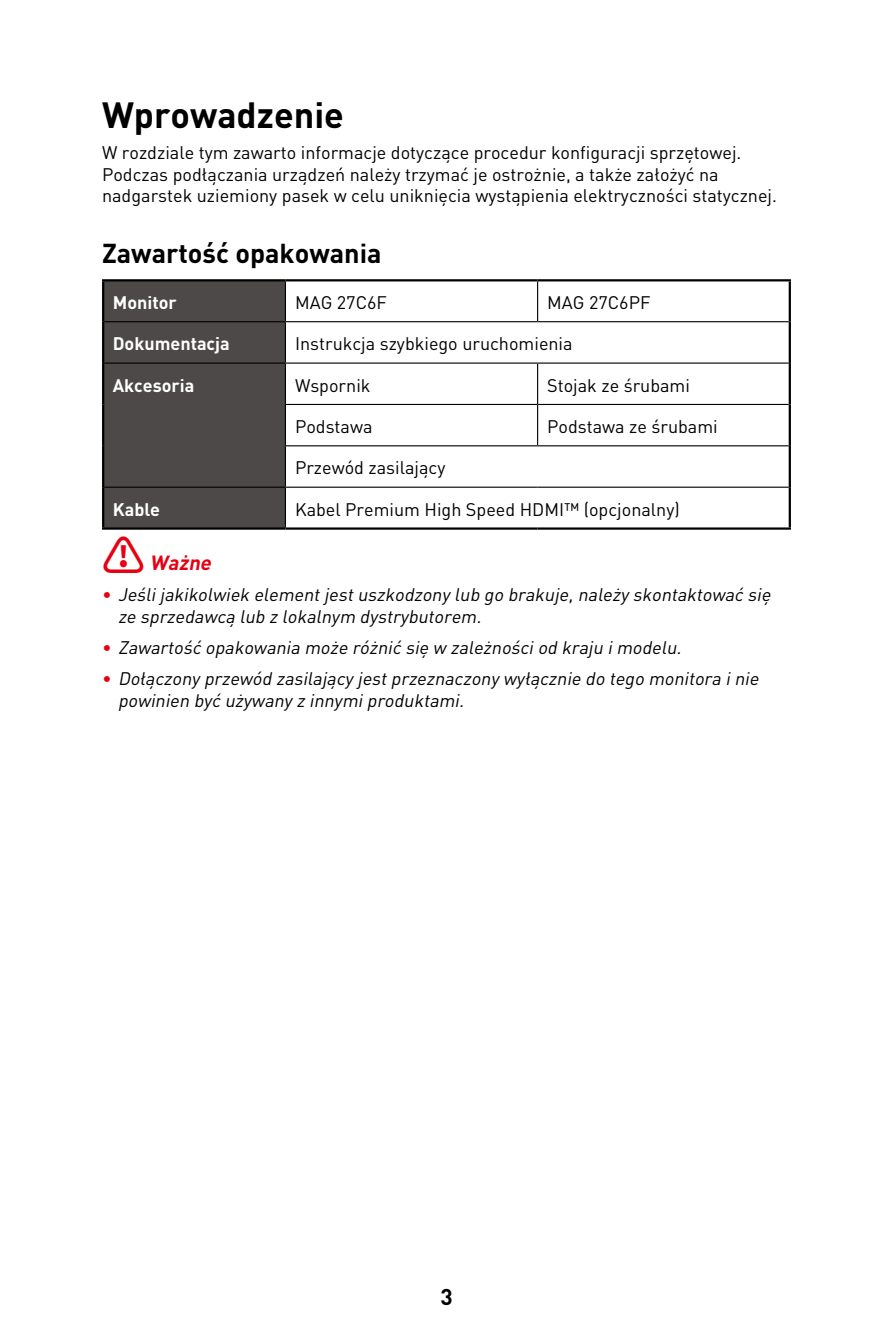
<style>
.page{position:relative;width:893px;height:1340px;background:#fff}
.page>*{position:absolute;margin:0;border:0;box-sizing:border-box;transform-origin:0 0}
.Title_1{font:700 36px "MSI Din Pro Noto CJK";color:#000}
.Title_2{font:700 27px "MSI Din Pro Noto CJK";color:#000}
.t1{font:700 22.5px "MSI Din Pro Noto CJK";color:#000}
.t2{font:italic 700 20.25px "MSI Din Pro Noto CJK";color:#e60012}
.Text{font:18px/21.6px "MSI Din Pro Noto CJK";color:#000}
.t3{font:italic 18px/21.6px "MSI Din Pro Noto CJK";color:#000}
.Table_Head{font:700 18px "MSI Din Pro Noto CJK";color:#fff}
.s1{font-style:normal;font-size:42.75px}
.s2{font-weight:700;font-style:normal;color:#e60012}
</style>
<div class="page">
<div style="left:104px;top:281px;width:181px;height:246px;background:#4c4948"></div>
<hr style="left:285px;top:281px;width:1px;height:40px;background:#000">
<hr style="left:285px;top:321px;width:253px;height:1px;background:#000">
<hr style="left:538px;top:321px;width:251px;height:1px;background:#000">
<hr style="left:285px;top:362px;width:253px;height:1px;background:#000">
<hr style="left:538px;top:362px;width:251px;height:1px;background:#000">
<hr style="left:285px;top:404px;width:252px;height:1px;background:#000">
<hr style="left:538px;top:404px;width:251px;height:1px;background:#000">
<hr style="left:285px;top:445px;width:253px;height:1px;background:#000">
<hr style="left:538px;top:445px;width:251px;height:1px;background:#000">
<hr style="left:285px;top:486px;width:253px;height:2px;background:#000">
<hr style="left:538px;top:486px;width:251px;height:2px;background:#000">
<hr style="left:104px;top:321px;width:181px;height:1px;background:#000">
<hr style="left:285px;top:322px;width:1px;height:40px;background:#000">
<hr style="left:102px;top:279px;width:183px;height:2px;background:#000">
<hr style="left:102px;top:281px;width:2px;height:41px;background:#000">
<hr style="left:285px;top:279px;width:253px;height:2px;background:#000">
<hr style="left:538px;top:279px;width:253px;height:2px;background:#000">
<hr style="left:789px;top:281px;width:2px;height:41px;background:#000">
<hr style="left:102px;top:322px;width:2px;height:41px;background:#000">
<hr style="left:789px;top:322px;width:2px;height:41px;background:#000">
<hr style="left:789px;top:363px;width:2px;height:41px;background:#000">
<hr style="left:789px;top:404px;width:2px;height:42px;background:#000">
<hr style="left:789px;top:446px;width:2px;height:41px;background:#000">
<hr style="left:789px;top:487px;width:2px;height:40px;background:#000">
<hr style="left:285px;top:527px;width:253px;height:2px;background:#000">
<hr style="left:538px;top:527px;width:253px;height:2px;background:#000">
<hr style="left:102px;top:487px;width:2px;height:40px;background:#000">
<hr style="left:285px;top:488px;width:1px;height:39px;background:#000">
<hr style="left:102px;top:527px;width:183px;height:2px;background:#000">
<hr style="left:104px;top:362px;width:181px;height:1px;background:#000">
<hr style="left:285px;top:363px;width:1px;height:41px;background:#000">
<hr style="left:285px;top:405px;width:1px;height:40px;background:#000">
<hr style="left:285px;top:446px;width:1px;height:40px;background:#000">
<hr style="left:104px;top:486px;width:181px;height:2px;background:#000">
<hr style="left:102px;top:363px;width:2px;height:41px;background:#000">
<hr style="left:102px;top:404px;width:2px;height:42px;background:#000">
<hr style="left:102px;top:446px;width:2px;height:41px;background:#000">
<hr style="left:537px;top:363px;width:1px;height:41px;background:#000">
<hr style="left:537px;top:404px;width:1px;height:41px;background:#000">
<hr style="left:537px;top:281px;width:1px;height:40px;background:#000">
<p class="Title_1" style="left:102px;top:94px;width:243px">Wprowadzenie</p>
<p class="Text" style="left:102px;top:142px;width:676px">W rozdziale tym zawarto informacje dotyczące procedur konfiguracji sprzętowej.<br>Podczas podłączania urządzeń należy trzymać je ostrożnie, a także założyć na nadgarstek uziemiony pasek w celu uniknięcia wystąpienia elektryczności statycznej.</p>
<p class="Title_2" style="left:102px;top:238px;width:281px">Zawartość opakowania</p>
<p class="Table_Head" style="left:113px;top:292px;width:65px">Monitor</p>
<p class="Text" style="left:295px;top:292px;width:93px">MAG 27C6F</p>
<p class="Text" style="left:547px;top:292px;width:105px">MAG 27C6PF</p>
<p class="Table_Head" style="left:113px;top:333px;width:119px">Dokumentacja</p>
<p class="Text" style="left:295px;top:333px;width:279px">Instrukcja szybkiego uruchomienia</p>
<p class="Table_Head" style="left:113px;top:375px;width:83px">Akcesoria</p>
<p class="Text" style="left:295px;top:375px;width:77px">Wspornik</p>
<p class="Text" style="left:547px;top:375px;width:144px">Stojak ze śrubami</p>
<p class="Text" style="left:295px;top:416px;width:79px">Podstawa</p>
<p class="Text" style="left:547px;top:416px;width:172px">Podstawa ze śrubami</p>
<p class="Text" style="left:295px;top:457px;width:152px">Przewód zasilający</p>
<p class="Table_Head" style="left:113px;top:499px;width:49px">Kable</p>
<p class="Text" style="left:295px;top:499px;width:386px">Kabel Premium High Speed HDMI™ (opcjonalny)</p>
<p class="t2" style="left:102px;top:551px;width:121px"><span class="s1">⚠</span> Ważne</p>
<p class="t3" style="left:118px;top:584px;width:663px;text-indent:-16px"><span class="s2">∙</span> Jeślijakikolwiekelementjestuszkodzonylubgobrakuje,należyskontaktowaćsię zesprzedawcąlubzlokalnymdystrybutorem.</p>
<p class="t3" style="left:102px;top:637px;width:590px"><span class="s2">∙</span> Zawartośćopakowaniamożeróżnićsięwzależnościodkrajuimodelu.</p>
<p class="t3" style="left:118px;top:668px;width:651px;text-indent:-16px"><span class="s2">∙</span> Dołączonyprzewódzasilającyjestprzeznaczonywyłączniedotegomonitorainie powinienbyćużywanyzinnymiproduktami.</p>
<p class="t1" style="left:440px;top:1283px;width:14px">3</p>
</div>
